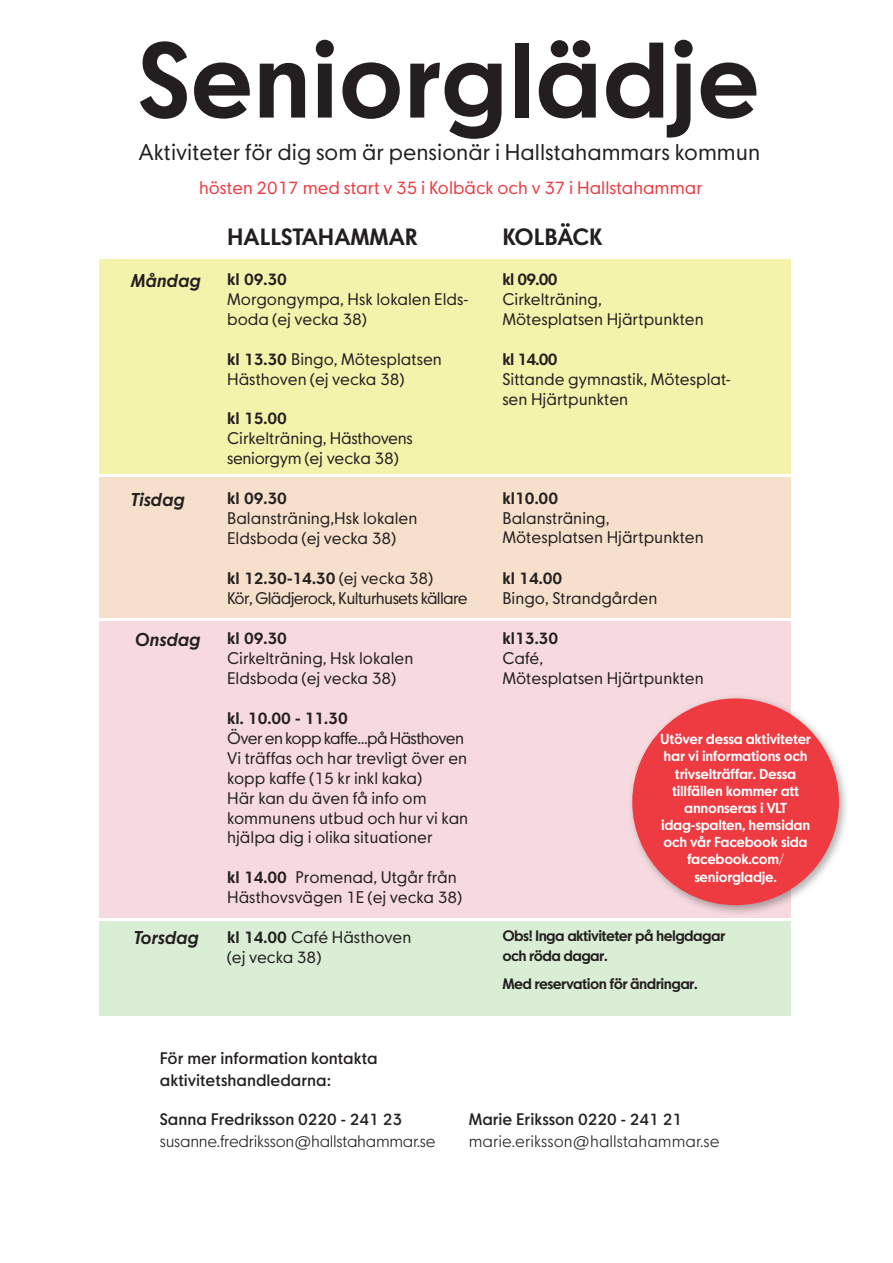
<style>
.page{position:relative;width:893px;height:1263px;background:#fff}
.page>*{position:absolute;margin:0;border:0;box-sizing:border-box;transform-origin:0 0}
.t1{font:700 105.75px "Moskau Grotesk";color:#231f20}
.t2{font:700 23.25px "Moskau Grotesk";color:#231f20}
.t3{font:22.5px "Moskau Grotesk";color:#231f20}
.t4{font:italic 700 18.3px "Moskau Grotesk";color:#231f20}
.t5{font:18px "Moskau Grotesk";color:#ee3a41}
.t6{font:16.65px/20px "Moskau Grotesk";color:#231f20}
.t7{font:16.65px/20px "Moskau Grotesk";letter-spacing:-.04em;color:#231f20}
.t8{font:16.65px/20px "Moskau Grotesk";letter-spacing:-.02em;color:#231f20}
.t9{font:300 16.5px/21.9px "Moskau Grotesk";letter-spacing:-.02em;color:#231f20}
.t10{font:300 16.5px/21.9px "Moskau Grotesk";color:#231f20}
.t11{font:500 16.5px/21.9px "Moskau Grotesk";color:#231f20}
.t12{font:700 15px/20px "Moskau Grotesk";letter-spacing:-.04em;color:#231f20}
.t13{font:700 14.25px/17.1px "Moskau Grotesk";letter-spacing:-.02em;color:#fff;text-align:center}
.s1{font-weight:700}
.s2{font-weight:500}
</style>
<div class="page">
<div style="left:100px;top:921px;width:691px;height:94px;background:#daedd5"></div>
<div style="left:100px;top:621px;width:691px;height:297px;background:#f6dae0"></div>
<div style="left:100px;top:477px;width:691px;height:141px;background:#f6dfcb"></div>
<div style="left:100px;top:259px;width:691px;height:215px;background:#f3f3ab"></div>
<div style="left:627px;top:693px;width:223px;height:223px;background:#231f20;opacity:.37"></div>
<div style="left:632px;top:698px;width:207px;height:207px;background:#ee3a41;border-radius:50%"></div>
<p class="t1" style="left:138px;top:15px;width:623px">Seniorglädje</p>
<p class="t3" style="left:138px;top:139px;width:624px">Aktiviteter för dig som är pensionär i Hallstahammars kommun</p>
<p class="t5" style="left:199px;top:177px;width:505px">hösten 2017 med start v 35 i Kolbäck och v 37 i Hallstahammar</p>
<p class="t4" style="left:130px;top:269px;width:72px">Måndag</p>
<p class="t4" style="left:130px;top:488px;width:56px">Tisdag</p>
<p class="t4" style="left:134px;top:628px;width:67px">Onsdag</p>
<p class="t4" style="left:133px;top:926px;width:67px">Torsdag</p>
<p class="t2" style="left:227px;top:222px;width:192px">HALLSTAHAMMAR</p>
<p class="t6" style="left:227px;top:269px;width:243px"><span class="s1">kl 09.30<br></span>Morgongympa, Hsk lokalen Elds&shy;boda (ej vecka 38)</p>
<p class="t6" style="left:227px;top:349px;width:216px"><span class="s1">kl 13.30</span> Bingo, Mötesplatsen<br>Hästhoven (ej vecka 38)</p>
<p class="t8" style="left:227px;top:409px;width:187px"><span class="s1">kl 15.00<br></span>Cirkelträning, Hästhovens seniorgym (ej vecka 38)</p>
<p class="t6" style="left:227px;top:488px;width:192px"><span class="s1">kl 09.30<br></span>Balansträning,Hsk lokalen<br>Eldsboda (ej vecka 38)</p>
<p class="t7" style="left:227px;top:568px;width:242px"><span class="s1">kl 12.30-14.30</span> (ej vecka 38)<br>Kör, Glädjerock, Kulturhusets källare</p>
<p class="t6" style="left:227px;top:628px;width:188px"><span class="s1">kl 09.30<br></span>Cirkelträning, Hsk lokalen</p>
<p class="t6" style="left:227px;top:668px;width:171px">Eldsboda (ej vecka 38)</p>
<p class="t7" style="left:227px;top:708px;width:238px"><span class="s1">kl. 10.00 - 11.30<br></span>Över en kopp kaffe…på Hästhoven</p>
<p class="t6" style="left:227px;top:748px;width:242px">Vi träffas och har trevligt över en kopp kaffe (15 kr inkl kaka)</p>
<p class="t6" style="left:227px;top:788px;width:243px">Här kan du även få info om kommunens utbud och hur vi kan hjälpa dig i olika situationer</p>
<p class="t6" style="left:227px;top:867px;width:237px"><span class="s1">kl 14.00</span> Promenad, Utgår från<br>Hästhovsvägen 1E (ej vecka 38)</p>
<p class="t6" style="left:227px;top:927px;width:186px"><span class="s1">kl 14.00</span> Café Hästhoven</p>
<p class="t6" style="left:227px;top:947px;width:96px">(ej vecka 38)</p>
<p class="t2" style="left:502px;top:222px;width:102px">KOLBÄCK</p>
<p class="t6" style="left:502px;top:269px;width:203px"><span class="s1">kl 09.00<br></span>Cirkelträning,<br>Mötesplatsen Hjärtpunkten</p>
<p class="t6" style="left:502px;top:349px;width:230px"><span class="s1">kl 14.00<br></span>Sittande gymnastik, Mötesplat&shy;sen Hjärtpunkten</p>
<p class="t6" style="left:502px;top:488px;width:203px"><span class="s1">kl10.00<br></span>Balansträning,<br>Mötesplatsen Hjärtpunkten</p>
<p class="t6" style="left:502px;top:568px;width:157px"><span class="s1">kl 14.00<br></span>Bingo, Strandgården</p>
<p class="t6" style="left:502px;top:628px;width:203px"><span class="s1">kl13.30<br></span>Café,<br>Mötesplatsen Hjärtpunkten</p>
<p class="t13" style="left:660px;top:731px;width:152px">Utöver dessa aktiviteter har vi informations och trivselträffar. Dessa tillfällen kommer att annonseras i VLT idag-spalten, hemsidan och vår Facebook sida</p>
<p class="t13" style="left:687px;top:851px;width:99px">facebook.com/ seniorgladje.</p>
<p class="t12" style="left:502px;top:926px;width:224px">Obs! Inga aktiviteter på helgdagar och röda dagar.</p>
<p class="t12" style="left:502px;top:973px;width:197px">Med reservation för ändringar.</p>
<p class="t11" style="left:160px;top:1047px;width:219px">För mer information kontakta aktivitetshandledarna:</p>
<p class="t9" style="left:160px;top:1108px;width:277px"><span class="s2">Sanna Fredriksson 0220 - 241 23 </span>susanne.fredriksson@hallstahammar.se</p>
<p class="t10" style="left:469px;top:1108px;width:252px"><span class="s2">Marie Eriksson 0220 - 241 21 </span>marie.eriksson@hallstahammar.se</p>
</div>
